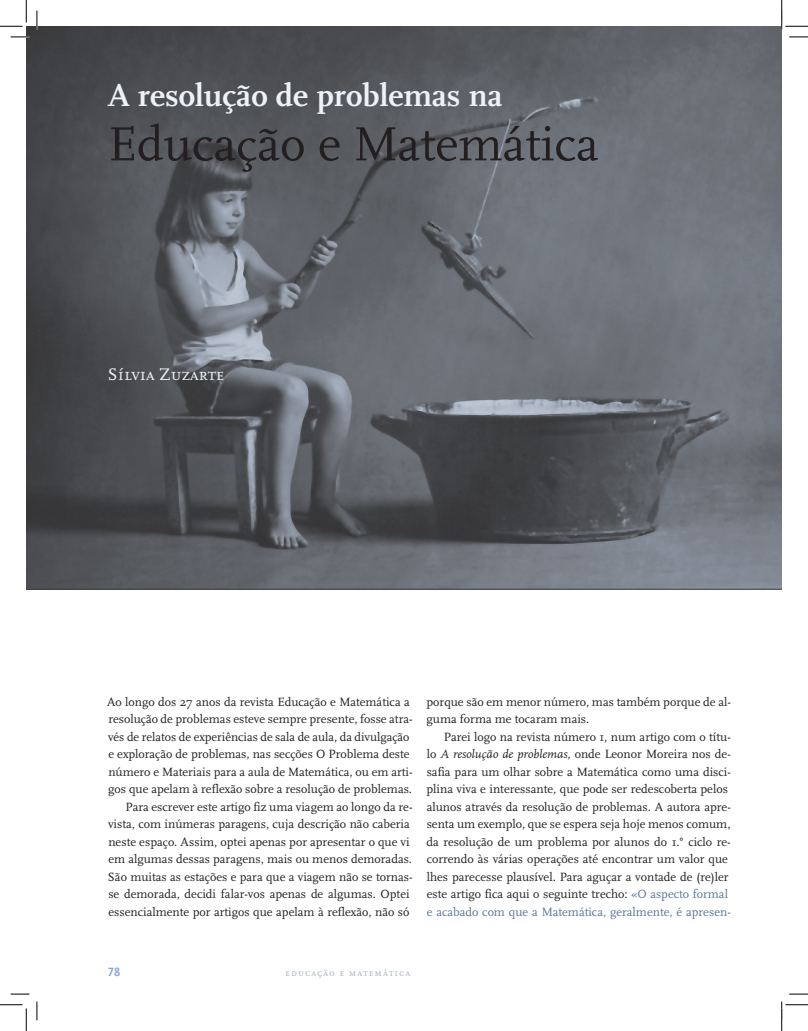
<style>
.page{position:relative;width:808px;height:1031px;background:#fff}
.page>*{position:absolute;margin:0;border:0;box-sizing:border-box;transform-origin:0 0}
.t1{font:50px "Scala";color:#231f20}
.t2{font:700 32.5px "Scala";color:#edf1f8}
.t3{font:17.5px "Scala Caps";color:#edf1f8}
.t4{font:12.5px/17.5px "Scala";color:#231f20}
.t5{font:12.5px "Scala Sans Bold SC";color:#8ba9cf}
.t6{font:10px "Scala Caps";letter-spacing:.1em;color:#a9b4c7}
.s1{font-style:italic}
.s2{color:#57769a}
</style>
<div class="page">
<img style="left:26px;top:26px;width:755px;height:564px">
<svg style="left:11px;top:36px;width:18px;height:2px"></svg>
<svg style="left:789px;top:36px;width:18px;height:2px"></svg>
<svg style="left:11px;top:993px;width:18px;height:1px"></svg>
<svg style="left:789px;top:993px;width:18px;height:1px"></svg>
<svg style="left:36px;top:11px;width:2px;height:18px"></svg>
<svg style="left:36px;top:1001px;width:2px;height:19px"></svg>
<svg style="left:0;top:0;width:27px;height:27px"></svg>
<svg style="left:0;top:1004px;width:27px;height:26px"></svg>
<svg style="left:780px;top:0;width:27px;height:29px"></svg>
<svg style="left:781px;top:1001px;width:26px;height:29px"></svg>
<h2 class="t2" style="left:108px;top:76px;width:396px">A resolução de problemas na</h2>
<h1 class="t1" style="left:108px;top:117px;width:492px">Educação e Matemática</h1>
<h3 class="t3" style="left:108px;top:365px;width:118px">Sílvia Zuzarte</h3>
<p class="t4" style="left:107px;top:693px;width:306px;text-align:right">Ao longo dos 27 anos da revista Educação e Matemática a resolução de problemas esteve sempre presente, fosse atra&shy;vés de relatos de experiências de sala de aula, da divulgação e exploração de problemas, nas secções O Problema deste número e Materiais para a aula de Matemática, ou em arti&shy;gos que apelam à reflexão sobre a resolução de problemas.<br>Para escrever este artigo fiz uma viagem ao longo da re&shy;vista, com inúmeras paragens, cuja descrição não caberia neste espaço. Assim, optei apenas por apresentar o que vi em algumas dessas paragens, mais ou menos demoradas.<br>São muitas as estações e para que a viagem não se tornas&shy;se demorada, decidi falar-vos apenas de algumas. Optei essencialmente por artigos que apelam à reflexão, não só</p>
<p class="t4" style="left:426px;top:693px;width:306px">porque são em menor número, mas também porque de al&shy;guma forma me tocaram mais.</p>
<p class="t4" style="left:426px;top:728px;width:306px;text-indent:17px">Parei logo na revista número 1, num artigo com o títu&shy;lo <span class="s1">A resolução de problemas</span>, onde Leonor Moreira nos de&shy;safia para um olhar sobre a Matemática como uma disci&shy;plina viva e interessante, que pode ser redescoberta pelos alunos através da resolução de problemas. A autora apre&shy;senta um exemplo, que se espera seja hoje menos comum, da resolução de um problema por alunos do 1.° ciclo re&shy;correndo às várias operações até encontrar um valor que lhes parecesse plausível. Para aguçar a vontade de (re)ler este artigo fica aqui o seguinte trecho: <span class="s2">«O aspecto formal e acabado com que a Matemática, geralmente, é apresen-</span></p>
<p class="t5" style="left:108px;top:965px;width:14px">78</p>
<p class="t6" style="left:285px;top:967px;width:126px">educação e matemática</p>
</div>
